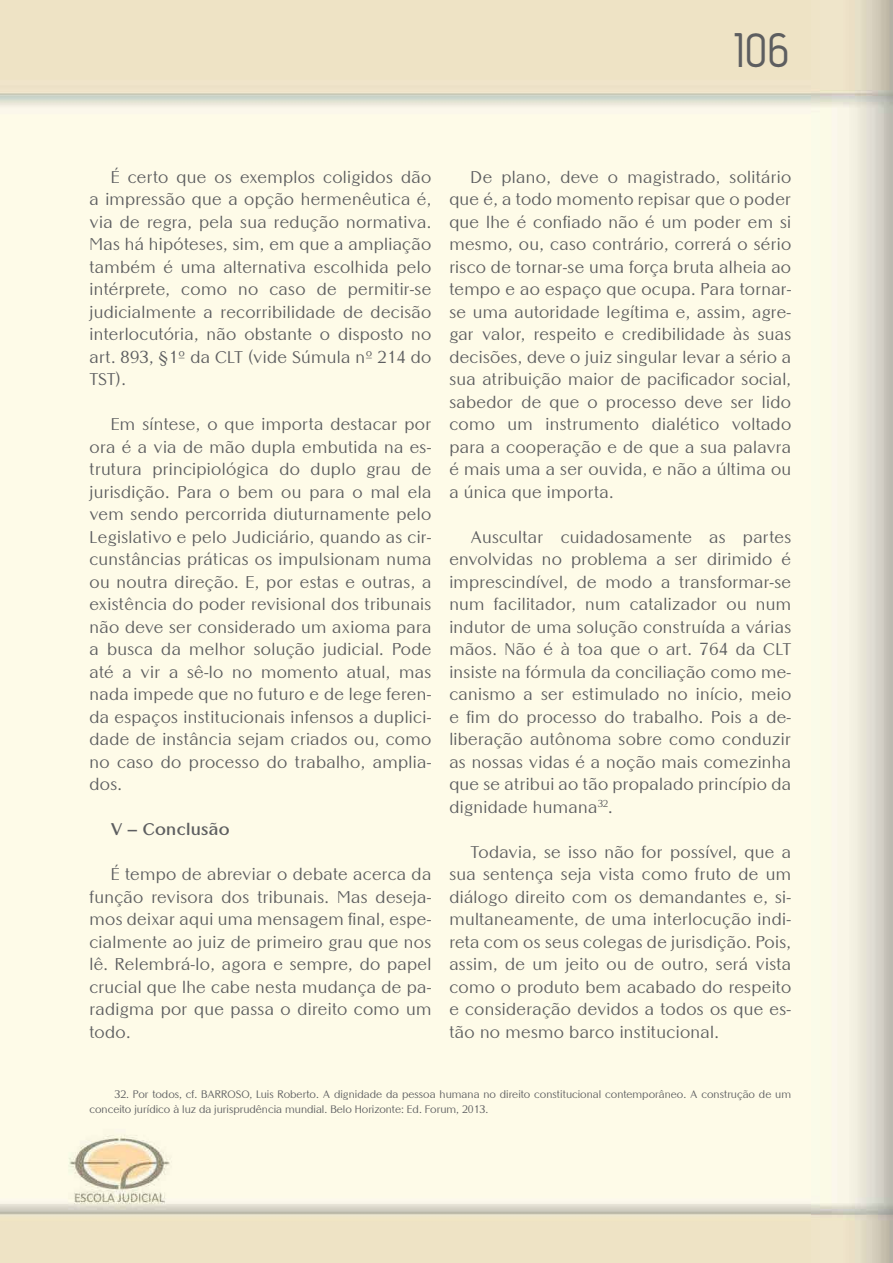
<style>
.page{position:relative;width:893px;height:1263px;background:#fff}
.page>*{position:absolute;margin:0;border:0;box-sizing:border-box;transform-origin:0 0}
.t1{font:49.5px "Zag";color:#5d5e60}
.t2{font:16.5px/22.5px "Altrincham";letter-spacing:.02em;color:#5d5e60;text-align:justify}
.t3{font:700 16.5px "Altrincham";letter-spacing:.02em;color:#5d5e60}
.t4{font:10.5px/15px "Altrincham";color:#5d5e60}
</style>
<div class="page">
<img style="left:0;top:0;width:893px;height:1262px">
<h1 class="t1" style="left:736px;top:35px;width:57px">106</h1>
<p class="t2" style="left:89px;top:166px;width:343px;text-indent:21px">É certo que os exemplos coligidos dão a impressão que a opção hermenêutica é, via de regra, pela sua redução normativa.<br>Mas há hipóteses, sim, em que a ampliação também é uma alternativa escolhida pelo intérprete, como no caso de permitir-se judicialmente a recorribilidade de decisão interlocutória, não obstante o disposto no art. 893, §1º da CLT (vide Súmula nº 214 do TST).</p>
<p class="t2" style="left:89px;top:414px;width:343px;text-indent:21px">Em síntese, o que importa destacar por ora é a via de mão dupla embutida na es&shy;trutura principiológica do duplo grau de jurisdição. Para o bem ou para o mal ela vem sendo percorrida diuturnamente pelo Legislativo e pelo Judiciário, quando as cir&shy;cunstâncias práticas os impulsionam numa ou noutra direção. E, por estas e outras, a existência do poder revisional dos tribunais não deve ser considerado um axioma para a busca da melhor solução judicial. Pode até a vir a sê-lo no momento atual, mas nada impede que no futuro e de lege feren&shy;da espaços institucionais infensos a duplici&shy;dade de instância sejam criados ou, como no caso do processo do trabalho, amplia&shy;dos.</p>
<p class="t3" style="left:111px;top:823px;width:120px">V – Conclusão</p>
<p class="t2" style="left:89px;top:864px;width:343px;text-indent:21px">É tempo de abreviar o debate acerca da função revisora dos tribunais. Mas deseja&shy;mos deixar aqui uma mensagem final, espe&shy;cialmente ao juiz de primeiro grau que nos lê. Relembrá-lo, agora e sempre, do papel crucial que lhe cabe nesta mudança de pa&shy;radigma por que passa o direito como um todo.</p>
<p class="t2" style="left:449px;top:167px;width:343px;text-indent:21px">De plano, deve o magistrado, solitário que é, a todo momento repisar que o poder que lhe é confiado não é um poder em si mesmo, ou, caso contrário, correrá o sério risco de tornar-se uma força bruta alheia ao tempo e ao espaço que ocupa. Para tornar&shy;se uma autoridade legítima e, assim, agre&shy;gar valor, respeito e credibilidade às suas decisões, deve o juiz singular levar a sério a sua atribuição maior de pacificador social, sabedor de que o processo deve ser lido como um instrumento dialético voltado para a cooperação e de que a sua palavra é mais uma a ser ouvida, e não a última ou a única que importa.</p>
<p class="t2" style="left:449px;top:527px;width:343px;text-indent:21px">Auscultar cuidadosamente as partes envolvidas no problema a ser dirimido é imprescindível, de modo a transformar-se num facilitador, num catalizador ou num indutor de uma solução construída a várias mãos. Não é à toa que o art. 764 da CLT insiste na fórmula da conciliação como me&shy;canismo a ser estimulado no início, meio e fim do processo do trabalho. Pois a de&shy;liberação autônoma sobre como conduzir as nossas vidas é a noção mais comezinha que se atribui ao tão propalado princípio da dignidade humana<sup>32</sup>.</p>
<p class="t2" style="left:449px;top:841px;width:343px;text-indent:21px">Todavia, se isso não for possível, que a sua sentença seja vista como fruto de um diálogo direito com os demandantes e, si&shy;multaneamente, de uma interlocução indi&shy;reta com os seus colegas de jurisdição. Pois, assim, de um jeito ou de outro, será vista como o produto bem acabado do respeito e consideração devidos a todos os que es&shy;tão no mesmo barco institucional.</p>
<p class="t4" style="left:89px;top:1087px;width:703px;text-indent:25px">32. Por todos, cf. BARROSO, Luis Roberto. A dignidade da pessoa humana no direito constitucional contemporâneo. A construção de um conceito jurídico à luz da jurisprudência mundial. Belo Horizonte: Ed. Forum, 2013.</p>
</div>
